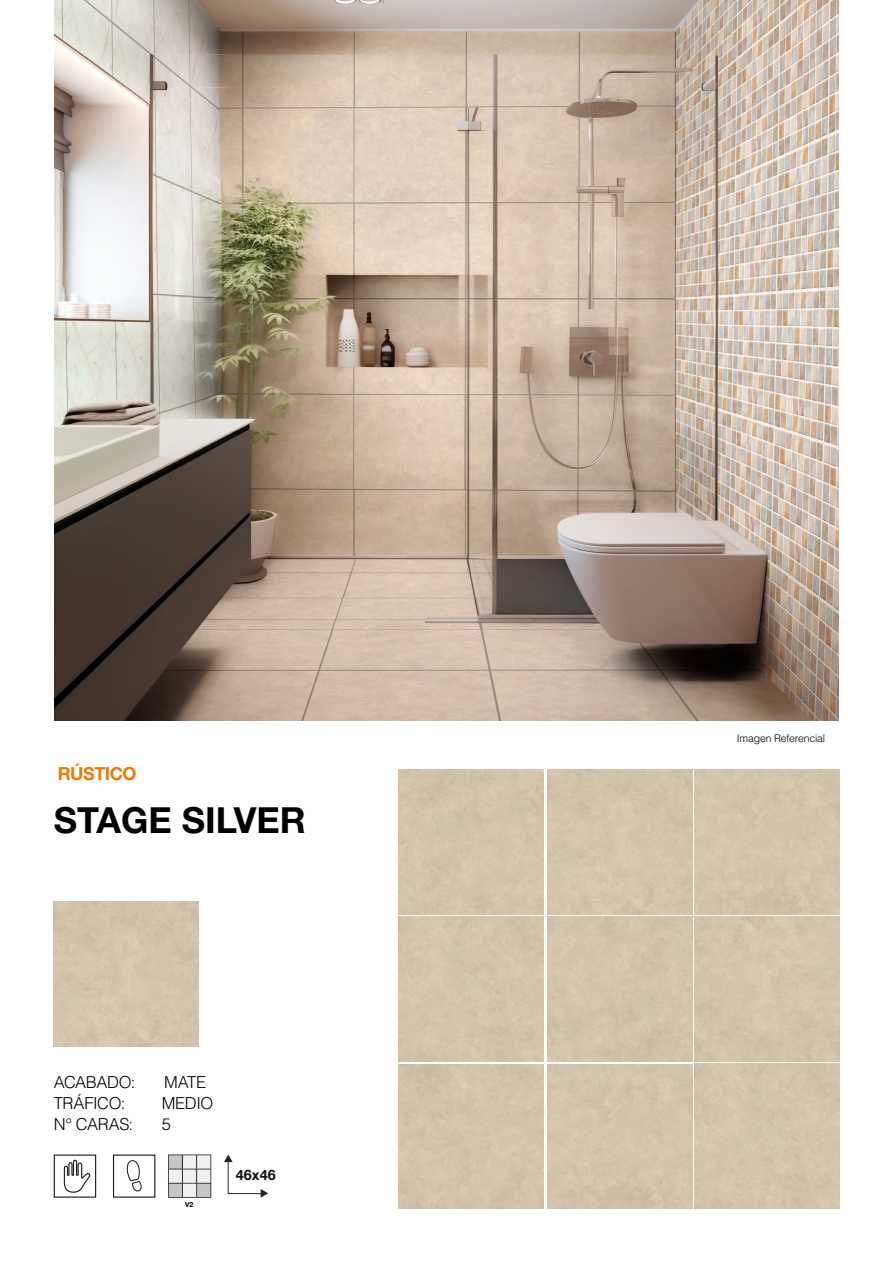
<style>
.page{position:relative;width:893px;height:1263px;background:#fff}
.page>*{position:absolute;margin:0;border:0;box-sizing:border-box;transform-origin:0 0}
.t1{font:700 36px "Helvetica Neue LT Std";color:#000}
.t2{font:700 18px "Helvetica Neue LT Std";letter-spacing:-.025em;color:#ec7803}
.t3{font:300 16.5px "Helvetica LT Std";letter-spacing:-.025em;color:#000}
.t4{font:700 14.4px "Helvetica Neue LT Std";color:#12110c}
.t5{font:300 10.5px "Helvetica LT Std";letter-spacing:-.015em;color:#000}
.t6{font:700 7.05px "Helvetica Neue LT Std";color:#000}
</style>
<div class="page">
<svg style="left:53px;top:1154px;width:103px;height:44px"></svg>
<img style="left:55px;top:0;width:784px;height:721px">
<svg style="left:224px;top:1154px;width:44px;height:44px"></svg>
<svg style="left:168px;top:1154px;width:43px;height:44px"></svg>
<p class="t2" style="left:58px;top:762px;width:80px">RÚSTICO</p>
<h1 class="t1" style="left:54px;top:798px;width:254px">STAGE SILVER</h1>
<p class="t3" style="left:54px;top:1071px;width:83px">ACABADO:</p>
<p class="t3" style="left:164px;top:1071px;width:43px">MATE</p>
<p class="t3" style="left:54px;top:1092px;width:73px">TRÁFICO:</p>
<p class="t3" style="left:162px;top:1092px;width:53px">MEDIO</p>
<p class="t3" style="left:54px;top:1113px;width:81px">N° CARAS:</p>
<p class="t3" style="left:162px;top:1113px;width:11px">5</p>
<p class="t6" style="left:185px;top:1200px;width:10px">V2</p>
<p class="t4" style="left:236px;top:1166px;width:41px">46x46</p>
<p class="t5" style="left:737px;top:732px;width:90px">Imagen Referencial</p>
</div>
